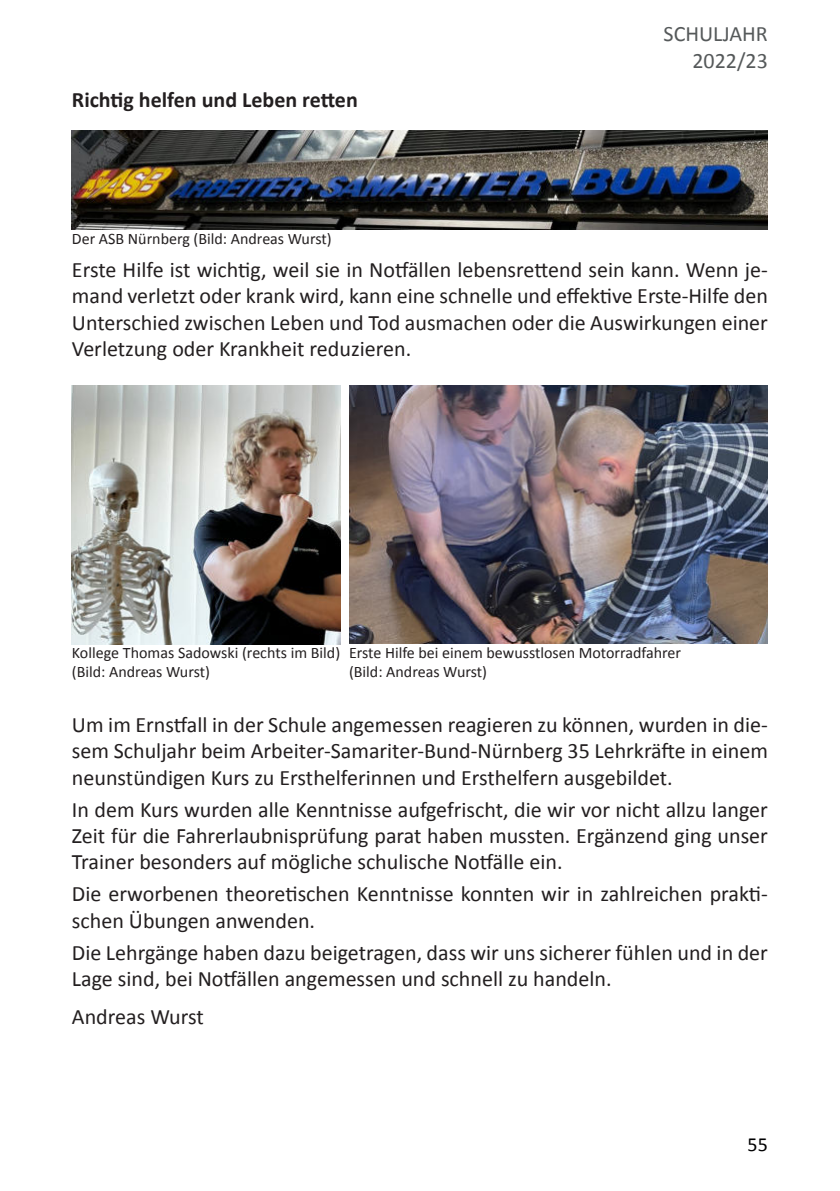
<style>
.page{position:relative;width:840px;height:1191px;background:#fff}
.page>*{position:absolute;margin:0;border:0;box-sizing:border-box;transform-origin:0 0}
.t1{font:22px/26.4px "Calibri";color:#231f20;text-align:justify}
.t2{font:700 22px "Calibri";color:#231f20}
.t3{font:22px/26.4px "Calibri";color:#55595a;text-align:right}
.t4{font:20px "Calibri";color:#000002}
.t5{font:16px/19.2px "Calibri";color:#231f20}
</style>
<div class="page">
<img style="left:72px;top:130px;width:695px;height:100px">
<img style="left:72px;top:386px;width:268px;height:258px">
<img style="left:349px;top:386px;width:418px;height:257px">
<p class="t2" style="left:72px;top:86px;width:287px">Richtig helfen und Leben retten</p>
<p class="t5" style="left:72px;top:228px;width:261px">Der ASB Nürnberg (Bild: Andreas Wurst)</p>
<p class="t3" style="left:663px;top:21px;width:106px">SCHULJAHR<br>2022/23</p>
<p class="t1" style="left:72px;top:255px;width:697px">Erste Hilfe ist wichtig, weil sie in Notfällen lebensrettend sein kann. Wenn je&shy;mand verletzt oder krank wird, kann eine schnelle und effektive Erste-Hilfe den Unterschied zwischen Leben und Tod ausmachen oder die Auswirkungen einer Verletzung oder Krankheit reduzieren.</p>
<p class="t5" style="left:72px;top:642px;width:269px">Kollege Thomas Sadowski (rechts im Bild) (Bild: Andreas Wurst)</p>
<p class="t5" style="left:349px;top:642px;width:333px">Erste Hilfe bei einem bewusstlosen Motorradfahrer (Bild: Andreas Wurst)</p>
<p class="t1" style="left:72px;top:710px;width:697px">Um im Ernstfall in der Schule angemessen reagieren zu können, wurden in die&shy;sem Schuljahr beim Arbeiter-Samariter-Bund-Nürnberg 35 Lehrkräfte in einem neunstündigen Kurs zu Ersthelferinnen und Ersthelfern ausgebildet.</p>
<p class="t1" style="left:72px;top:795px;width:697px">In dem Kurs wurden alle Kenntnisse aufgefrischt, die wir vor nicht allzu langer Zeit für die Fahrerlaubnisprüfung parat haben mussten. Ergänzend ging unser Trainer besonders auf mögliche schulische Notfälle ein.</p>
<p class="t1" style="left:72px;top:880px;width:697px">Die erworbenen theoretischen Kenntnisse konnten wir in zahlreichen prakti&shy;schen Übungen anwenden.</p>
<p class="t1" style="left:72px;top:938px;width:697px">Die Lehrgänge haben dazu beigetragen, dass wir uns sicherer fühlen und in der<br>Lage sind, bei Notfällen angemessen und schnell zu handeln.</p>
<p class="t1" style="left:72px;top:1002px;width:133px">Andreas Wurst</p>
<p class="t4" style="left:747px;top:1132px;width:22px">55</p>
</div>
